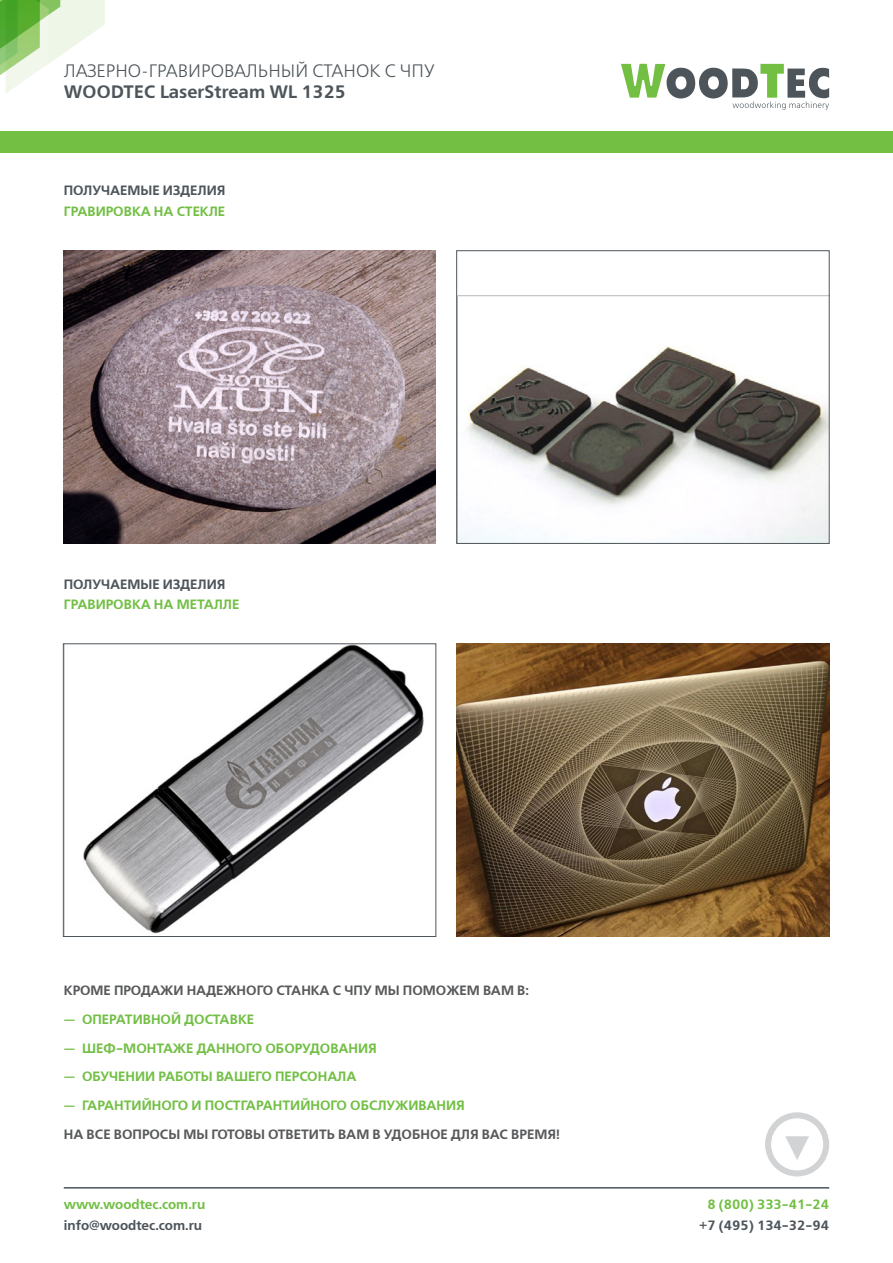
<style>
.page{position:relative;width:893px;height:1263px;background:#fff}
.page>*{position:absolute;margin:0;border:0;box-sizing:border-box;transform-origin:0 0}
.t1{font:18px "Free Set Light C";color:#4d555b}
.t2{font:18px "Free Set Demi C";color:#4d555b}
.t3{font:13.5px "Free Set Demi C";color:#72bf44}
.t4{font:13.5px "Free Set Demi C";color:#58595b}
.t5{font:13.5px "Free Set Demi C";color:#4d555b}
</style>
<div class="page">
<svg style="left:0;top:0;width:105px;height:93px"></svg>
<svg style="left:621px;top:64px;width:208px;height:46px"></svg>
<div style="left:0;top:131px;width:893px;height:21px;background:#72bf44"></div>
<hr style="left:64px;top:1187px;width:765px;height:1px;background:#4d555b">
<div style="left:765px;top:1112px;width:64px;height:64px;border:6px solid #d1d3d4;border-radius:50%"></div>
<svg style="left:785px;top:1136px;width:24px;height:24px"></svg>
<img style="left:458px;top:295px;width:369px;height:247px">
<div style="left:456px;top:250px;width:373px;height:294px;border:1px solid #4d555b"></div>
<img style="left:83px;top:646px;width:341px;height:288px">
<div style="left:63px;top:644px;width:373px;height:293px;border:1px solid #4d555b"></div>
<img style="left:63px;top:251px;width:373px;height:292px">
<img style="left:457px;top:644px;width:372px;height:292px">
<h1 class="t1" style="left:64px;top:61px;width:372px">ЛАЗЕРНО-ГРАВИРОВАЛЬНЫЙ СТАНОК С ЧПУ</h1>
<h1 class="t2" style="left:64px;top:82px;width:283px">WOODTEC LaserStream WL 1325</h1>
<p class="t5" style="left:64px;top:183px;width:163px">ПОЛУЧАЕМЫЕ ИЗДЕЛИЯ</p>
<p class="t3" style="left:64px;top:204px;width:163px">ГРАВИРОВКА НА СТЕКЛЕ</p>
<p class="t5" style="left:64px;top:576px;width:163px">ПОЛУЧАЕМЫЕ ИЗДЕЛИЯ</p>
<p class="t3" style="left:64px;top:597px;width:177px">ГРАВИРОВКА НА МЕТАЛЛЕ</p>
<p class="t4" style="left:64px;top:982px;width:467px">КРОМЕ ПРОДАЖИ НАДЕЖНОГО СТАНКА С ЧПУ МЫ ПОМОЖЕМ ВАМ В:</p>
<p class="t3" style="left:64px;top:1011px;width:192px">— ОПЕРАТИВНОЙ ДОСТАВКЕ</p>
<p class="t3" style="left:64px;top:1040px;width:314px">— ШЕФ-МОНТАЖЕ ДАННОГО ОБОРУДОВАНИЯ</p>
<p class="t3" style="left:64px;top:1069px;width:294px">— ОБУЧЕНИИ РАБОТЫ ВАШЕГО ПЕРСОНАЛА</p>
<p class="t3" style="left:64px;top:1098px;width:403px">— ГАРАНТИЙНОГО И ПОСТГАРАНТИЙНОГО ОБСЛУЖИВАНИЯ</p>
<p class="t4" style="left:64px;top:1127px;width:498px">НА ВСЕ ВОПРОСЫ МЫ ГОТОВЫ ОТВЕТИТЬ ВАМ В УДОБНОЕ ДЛЯ ВАС ВРЕМЯ!</p>
<p class="t3" style="left:64px;top:1197px;width:143px">www.woodtec.com.ru</p>
<p class="t5" style="left:64px;top:1218px;width:140px">info@woodtec.com.ru</p>
<p class="t3" style="left:707px;top:1197px;width:123px">8 (800) 333-41-24</p>
<p class="t5" style="left:699px;top:1217px;width:131px">+7 (495) 134-32-94</p>
</div>
